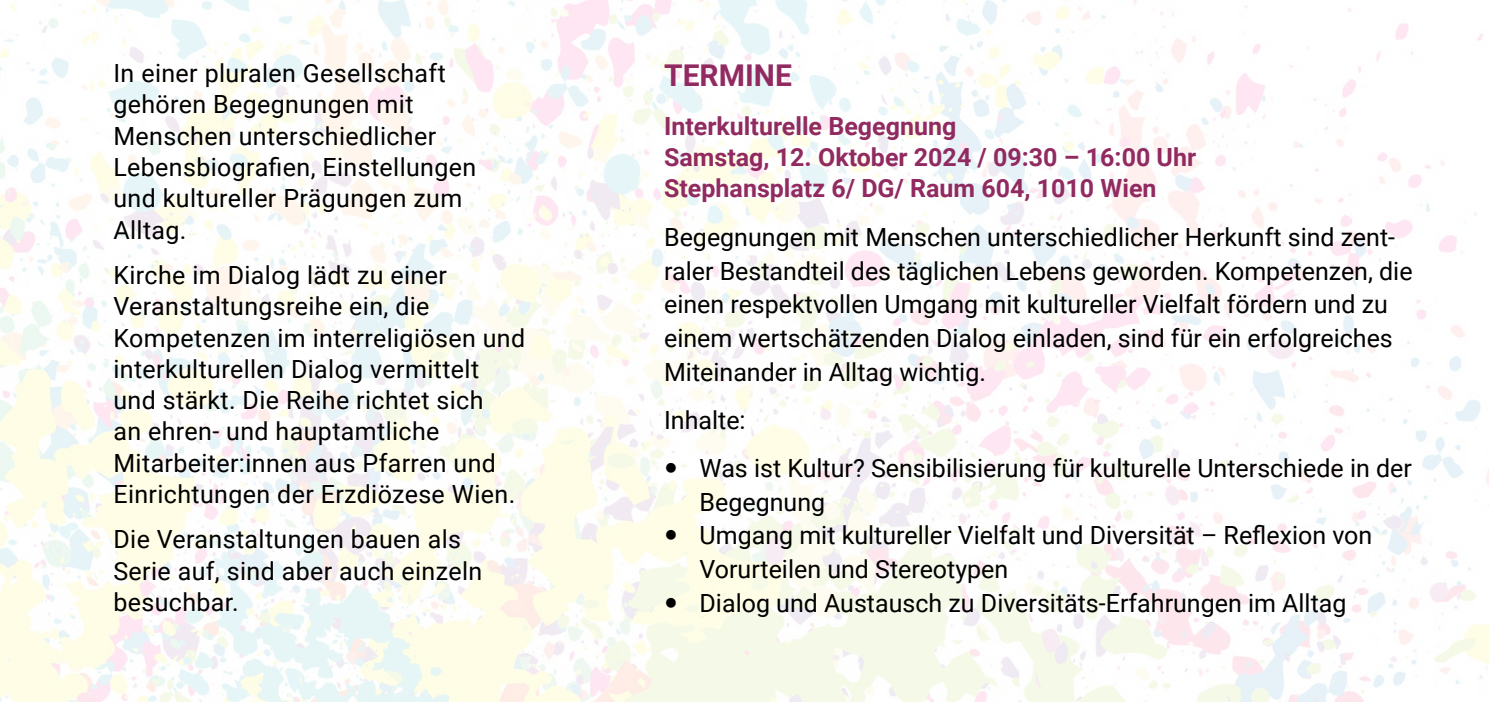
<style>
.page{position:relative;width:1489px;height:702px;background:#fff}
.page>*{position:absolute;margin:0;border:0;box-sizing:border-box;transform-origin:0 0}
.t1{font:700 30px "Roboto";color:#912a60}
.t2{font:25px/31.2px "Roboto";color:#000}
.t3{font:700 25px/31.2px "Roboto";color:#912a60}
</style>
<div class="page">
<img style="left:0;top:0;width:1488px;height:702px">
<svg style="left:666px;top:463px;width:10px;height:9px"></svg>
<svg style="left:666px;top:530px;width:10px;height:10px"></svg>
<svg style="left:666px;top:598px;width:10px;height:9px"></svg>
<p class="t2" style="left:113px;top:57px;width:364px">In einer pluralen Gesellschaft gehören Begegnungen mit<br>Menschen unterschiedlicher<br>Lebensbiografien, Einstellungen und kultureller Prägungen zum<br>Alltag.</p>
<p class="t2" style="left:113px;top:258px;width:413px">Kirche im Dialog lädt zu einer Veranstaltungsreihe ein, die Kompetenzen im interreligiösen und interkulturellen Dialog vermittelt und stärkt. Die Reihe richtet sich<br>an ehren- und hauptamtliche Mitarbeiter:innen aus Pfarren und Einrichtungen der Erzdiözese Wien.</p>
<p class="t2" style="left:113px;top:523px;width:370px">Die Veranstaltungen bauen als<br>Serie auf, sind aber auch einzeln besuchbar.</p>
<p class="t1" style="left:664px;top:54px;width:129px">TERMINE</p>
<p class="t3" style="left:664px;top:109px;width:533px">Interkulturelle Begegnung<br>Samstag, 12. Oktober 2024 / 09:30 – 16:00 Uhr<br>Stephansplatz 6/ DG/ Raum 604, 1010 Wien</p>
<p class="t2" style="left:664px;top:219px;width:750px;line-height:33.8px">Begegnungen mit Menschen unterschiedlicher Herkunft sind zent&shy;raler Bestandteil des täglichen Lebens geworden. Kompetenzen, die einen respektvollen Umgang mit kultureller Vielfalt fördern und zu einem wertschätzenden Dialog einladen, sind für ein erfolgreiches Miteinander in Alltag wichtig.</p>
<p class="t2" style="left:699px;top:395px;width:713px;line-height:48px;text-indent:-35px">Inhalte:<br>Was ist Kultur? Sensibilisierung für kulturelle Unterschiede in der</p>
<p class="t2" style="left:699px;top:484px;width:674px;line-height:33.8px">Begegnung<br>Umgang mit kultureller Vielfalt und Diversität – Reflexion von Vorurteilen und Stereotypen<br>Dialog und Austausch zu Diversitäts-Erfahrungen im Alltag</p>
</div>
